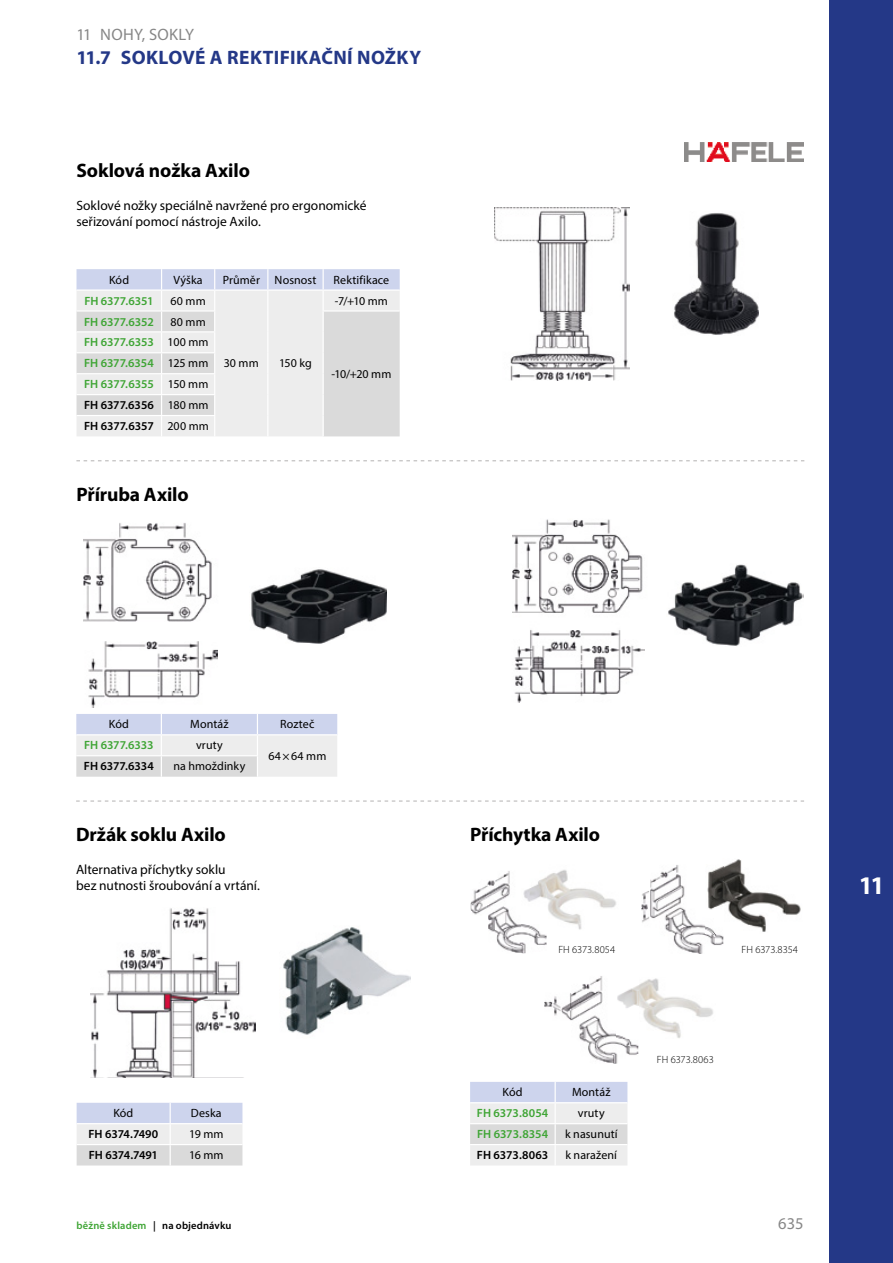
<style>
.page{position:relative;width:893px;height:1263px;background:#fff}
.page>*{position:absolute;margin:0;border:0;box-sizing:border-box;transform-origin:0 0}
.t1{font:700 25.5px "Myriad Pro";color:#fff}
.t2{font:700 19.5px "Myriad Pro";letter-spacing:-.005em;color:#000}
.t3{font:700 19.5px "Myriad Pro";letter-spacing:.02em;color:#243887}
.t4{font:16.5px "Myriad Pro";letter-spacing:.015em;color:#878787}
.t5{font:13.5px/16.2px "Myriad Pro";letter-spacing:-.005em;color:#000}
.t6{font:12px "Myriad Pro";letter-spacing:.005em;color:#000}
.t7{font:600 12px/20.9px "Myriad Pro";letter-spacing:-.005em;color:#3fa535;text-align:justify}
.t8{font:600 12px "Myriad Pro";letter-spacing:-.005em;color:#000}
.t9{font:300 10.5px "Myriad Pro";letter-spacing:-.005em;color:#000}
.t10{font:600 10.5px "Myriad Pro";letter-spacing:.015em;color:#000}
.s1{font-weight:400;color:#000}
.s2{color:#000}
.s3{color:#3fa535}
</style>
<div class="page">
<div style="left:829px;top:0;width:64px;height:1263px;background:#243887"></div>
<img style="left:251px;top:569px;width:136px;height:74px">
<img style="left:668px;top:564px;width:136px;height:82px">
<img style="left:84px;top:523px;width:128px;height:99px">
<img style="left:88px;top:641px;width:129px;height:66px">
<img style="left:513px;top:519px;width:130px;height:94px">
<img style="left:514px;top:630px;width:130px;height:73px">
<img style="left:674px;top:213px;width:85px;height:122px">
<img style="left:471px;top:871px;width:76px;height:82px">
<img style="left:547px;top:870px;width:69px;height:60px">
<img style="left:522px;top:871px;width:25px;height:59px">
<img style="left:641px;top:865px;width:82px;height:89px">
<img style="left:723px;top:859px;width:78px;height:73px">
<img style="left:705px;top:865px;width:18px;height:68px">
<img style="left:544px;top:976px;width:94px;height:87px">
<img style="left:616px;top:977px;width:97px;height:62px">
<img style="left:91px;top:908px;width:164px;height:170px">
<img style="left:283px;top:927px;width:127px;height:108px">
<img style="left:494px;top:208px;width:135px;height:172px">
<img style="left:685px;top:142px;width:119px;height:19px">
<svg style="left:77px;top:269px;width:323px;height:167px;background:#e3e4e7"></svg>
<svg style="left:76px;top:714px;width:261px;height:63px;background:#dfe1e9"></svg>
<svg style="left:470px;top:1082px;width:157px;height:83px;background:#e1e3e9"></svg>
<svg style="left:77px;top:1103px;width:165px;height:62px;background:#dddfe7"></svg>
<svg style="left:76px;top:460px;width:728px;height:1px"></svg>
<svg style="left:76px;top:801px;width:728px;height:1px"></svg>
<h3 class="t4" style="left:77px;top:25px;width:119px">11 NOHY, SOKLY</h3>
<h2 class="t3" style="left:77px;top:44px;width:346px">11.7 SOKLOVÉ A REKTIFIKAČNÍ NOŽKY</h2>
<h2 class="t2" style="left:77px;top:158px;width:175px">Soklová nožka Axilo</h2>
<p class="t5" style="left:77px;top:197px;width:292px">Soklové nožky speciálně navržené pro ergonomické seřizování pomocí nástroje Axilo.</p>
<p class="t6" style="left:109px;top:272px;width:22px">Kód</p>
<p class="t6" style="left:174px;top:272px;width:31px">Výška</p>
<p class="t6" style="left:223px;top:272px;width:95px">Průměr Nosnost</p>
<p class="t6" style="left:334px;top:272px;width:57px">Rektifikace</p>
<p class="t7" style="left:84px;top:290px;width:71px">FH 6377.6351</p>
<p class="t6" style="left:171px;top:293px;width:37px">60 mm</p>
<p class="t6" style="left:335px;top:293px;width:54px">-7/+10 mm</p>
<p class="t7" style="left:84px;top:311px;width:71px">FH 6377.6352</p>
<p class="t6" style="left:171px;top:314px;width:37px">80 mm</p>
<p class="t7" style="left:84px;top:332px;width:126px">FH 6377.6353 <span class="s1">100 mm </span>FH 6377.6354 <span class="s1">125 mm </span>FH 6377.6355 <span class="s1">150 mm </span><span class="s2">FH 6377.6356</span> <span class="s1">180 mm </span><span class="s2">FH 6377.6357</span> <span class="s1">200 mm</span></p>
<p class="t6" style="left:224px;top:356px;width:36px">30 mm</p>
<p class="t6" style="left:279px;top:356px;width:34px">150 kg</p>
<p class="t6" style="left:331px;top:366px;width:61px">-10/+20 mm</p>
<h2 class="t2" style="left:77px;top:482px;width:114px">Příruba Axilo</h2>
<p class="t6" style="left:109px;top:717px;width:22px">Kód</p>
<p class="t6" style="left:190px;top:717px;width:40px">Montáž</p>
<p class="t6" style="left:280px;top:717px;width:36px">Rozteč</p>
<p class="t7" style="left:84px;top:735px;width:71px">FH 6377.6333</p>
<p class="t6" style="left:196px;top:738px;width:28px">vruty</p>
<p class="t6" style="left:268px;top:748px;width:60px">64 × 64 mm</p>
<p class="t8" style="left:84px;top:759px;width:71px">FH 6377.6334</p>
<p class="t6" style="left:173px;top:759px;width:73px">na hmoždinky</p>
<h2 class="t2" style="left:76px;top:822px;width:151px">Držák soklu Axilo</h2>
<p class="t5" style="left:76px;top:861px;width:185px">Alternativa příchytky soklu<br>bez nutnosti šroubování a vrtání.</p>
<p class="t6" style="left:113px;top:1106px;width:22px">Kód</p>
<p class="t6" style="left:191px;top:1106px;width:32px">Deska</p>
<p class="t8" style="left:88px;top:1126px;width:71px">FH 6374.7490</p>
<p class="t6" style="left:189px;top:1127px;width:36px">19 mm</p>
<p class="t8" style="left:89px;top:1147px;width:71px">FH 6374.7491</p>
<p class="t6" style="left:189px;top:1148px;width:36px">16 mm</p>
<p class="t10" style="left:77px;top:1219px;width:156px"><span class="s3">běžně skladem</span> | na objednávku</p>
<h2 class="t2" style="left:470px;top:822px;width:132px">Příchytka Axilo</h2>
<p class="t9" style="left:558px;top:943px;width:58px">FH 6373.8054</p>
<p class="t9" style="left:742px;top:943px;width:58px">FH 6373.8354</p>
<p class="t6" style="left:503px;top:1085px;width:22px">Kód</p>
<p class="t6" style="left:572px;top:1085px;width:40px">Montáž</p>
<p class="t7" style="left:477px;top:1102px;width:73px">FH 6373.8054</p>
<p class="t6" style="left:578px;top:1106px;width:28px">vruty</p>
<p class="t7" style="left:477px;top:1123px;width:73px">FH 6373.8354</p>
<p class="t6" style="left:565px;top:1127px;width:54px">k nasunutí</p>
<p class="t8" style="left:477px;top:1147px;width:73px">FH 6373.8063</p>
<p class="t6" style="left:565px;top:1148px;width:53px">k naražení</p>
<p class="t9" style="left:657px;top:1053px;width:58px">FH 6373.8063</p>
<h3 class="t4" style="left:778px;top:1213px;width:27px">635</h3>
<h1 class="t1" style="left:859px;top:868px;width:27px">11</h1>
</div>
